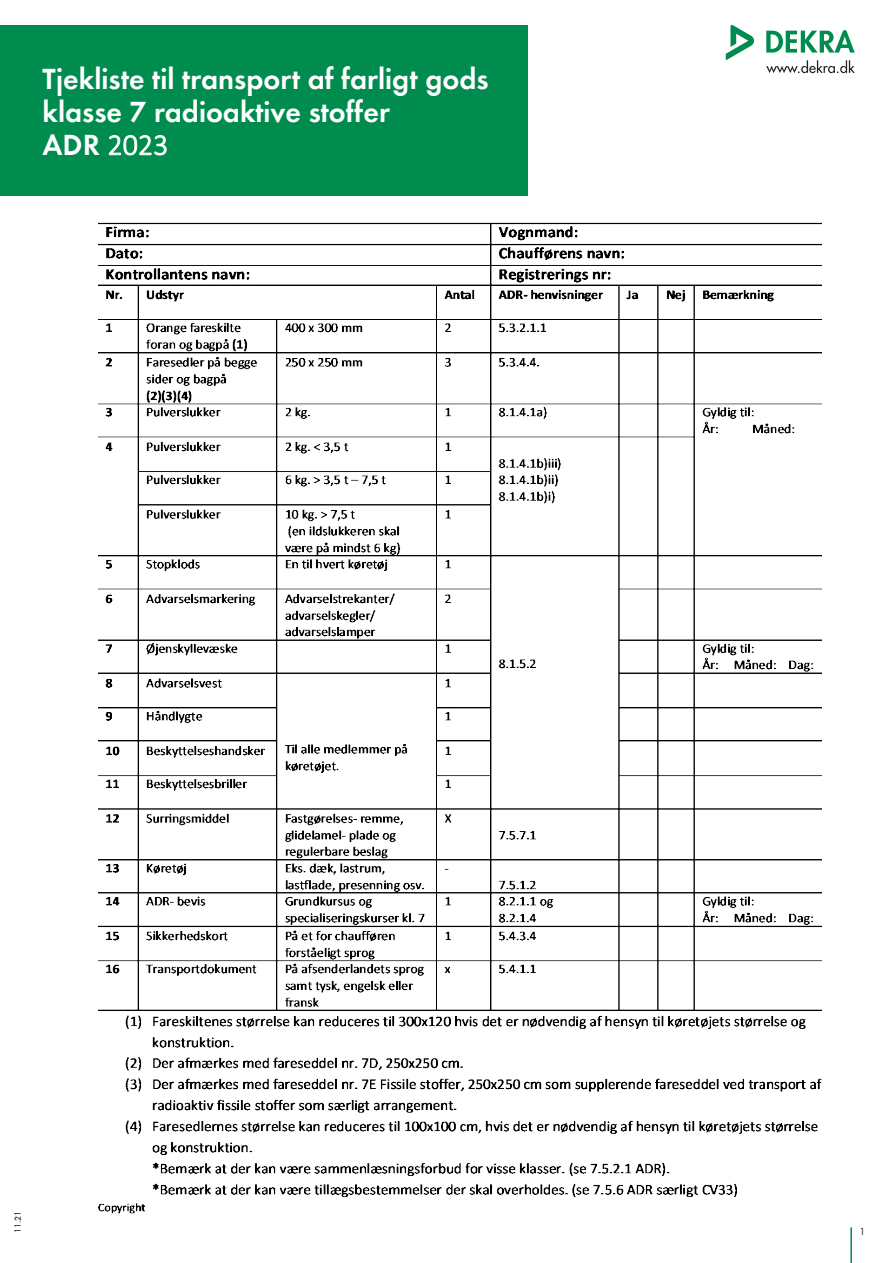
<style>
.page{position:relative;width:893px;height:1263px;background:#fff}
.page>*{position:absolute;margin:0;border:0;box-sizing:border-box;transform-origin:0 0}
.t1{font:30px/33px "Futura Dem";color:#fff}
.t2{font:27px/30px "Calibri";letter-spacing:.005em;color:#fff;scale:1.04 1}
.sidenr{font:10.5px "Futura Boo";color:#231f20}
.t3{font:9px "Futura Boo";color:#000}
.s1{font-family:"Calibri";font-weight:300}
</style>
<div class="page">
<hr style="left:850px;top:1227px;width:2px;height:36px;background:#008c4e">
<img style="left:98px;top:222px;width:723px;height:991px">
<svg style="left:766px;top:30px;width:89px;height:23px"></svg>
<svg style="left:726px;top:25px;width:28px;height:35px"></svg>
<svg style="left:766px;top:60px;width:89px;height:13px"></svg>
<div style="left:0;top:25px;width:527px;height:171px;background:#008c4e"></div>
<p class="t2" style="left:51px;top:55px;width:352px">klasse 7 radioaktive stoffer ADR<br>2019</p>
<h2 class="t1" style="left:43px;top:60px;width:448px">Tjekliste til transport af farligt gods klasse 7 radioaktive stoffer<br>ADR <span class="s1">2023</span></h2>
<p class="t3" style="left:12px;top:1233px;width:23px;rotate:-90deg">11.21</p>
<p class="sidenr" style="left:860px;top:1225px;width:7px">1</p>
</div>
